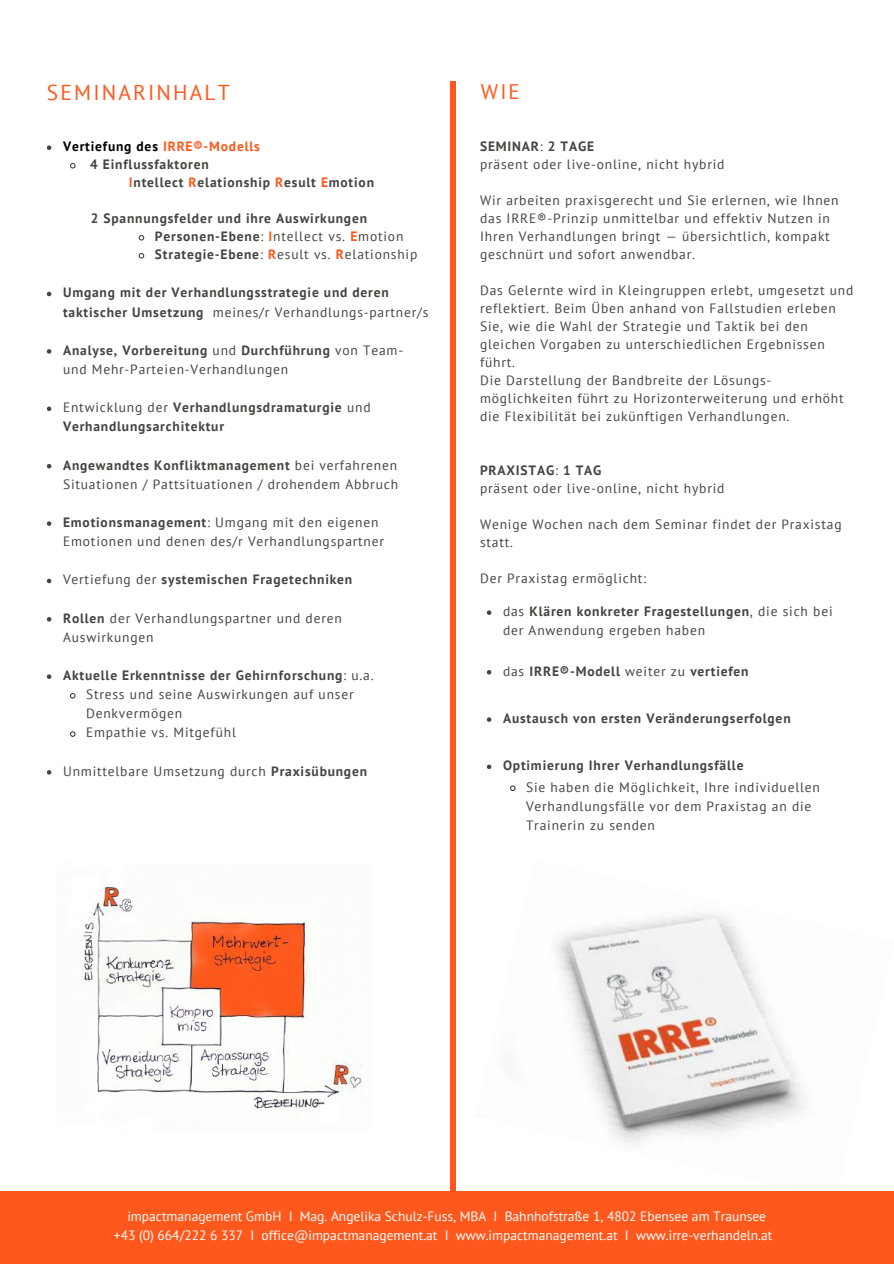
<style>
.page{position:relative;width:894px;height:1264px;background:#fff}
.page>*{position:absolute;margin:0;border:0;box-sizing:border-box;transform-origin:0 0}
.t1{font:21.45px "PT Sans";letter-spacing:.1em;color:#fe581c}
.t2{font:21px "PT Sans";color:#fe581c}
.t3{font:13.5px/18px "PT Sans";letter-spacing:.06em;color:#444440}
.t4{font:700 13.5px/18px "PT Sans";letter-spacing:.06em;color:#444440}
.t5{font:13.5px/18px "PT Sans";color:#fff;text-align:center}
.s1{color:#000}
.s2{color:#fe581c}
.s3{font-weight:400}
.s4{font-weight:700}
</style>
<div class="page">
<img style="left:555px;top:913px;width:250px;height:231px">
<div style="left:0;top:1191px;width:893px;height:72px;background:#fe581c"></div>
<div style="left:449px;top:81px;width:6px;height:1148px;background:#fe581c"></div>
<img style="left:79px;top:886px;width:283px;height:224px">
<svg style="left:47px;top:145px;width:4px;height:5px"></svg>
<svg style="left:70px;top:162px;width:6px;height:7px"></svg>
<svg style="left:138px;top:235px;width:7px;height:6px"></svg>
<svg style="left:138px;top:253px;width:7px;height:6px"></svg>
<svg style="left:47px;top:292px;width:4px;height:4px"></svg>
<svg style="left:47px;top:349px;width:4px;height:4px"></svg>
<svg style="left:47px;top:406px;width:4px;height:5px"></svg>
<svg style="left:47px;top:464px;width:4px;height:4px"></svg>
<svg style="left:47px;top:521px;width:4px;height:5px"></svg>
<svg style="left:47px;top:578px;width:4px;height:5px"></svg>
<svg style="left:47px;top:617px;width:4px;height:4px"></svg>
<svg style="left:47px;top:674px;width:4px;height:5px"></svg>
<svg style="left:70px;top:693px;width:6px;height:6px"></svg>
<svg style="left:70px;top:731px;width:6px;height:6px"></svg>
<svg style="left:47px;top:770px;width:4px;height:4px"></svg>
<svg style="left:486px;top:610px;width:5px;height:5px"></svg>
<svg style="left:486px;top:670px;width:5px;height:4px"></svg>
<svg style="left:486px;top:717px;width:5px;height:4px"></svg>
<svg style="left:486px;top:764px;width:5px;height:5px"></svg>
<svg style="left:509px;top:785px;width:7px;height:6px"></svg>
<h1 class="t1" style="left:47px;top:79px;width:184px">SEMINARINHALT</h1>
<p class="t4" style="left:90px;top:137px;width:171px;text-indent:-27px"><span class="s1">Vertiefung des</span> <span class="s2">IRRE®-Modells<br></span>4 Einflussfaktoren</p>
<p class="t4" style="left:129px;top:173px;width:246px"><span class="s2">I</span>ntellect <span class="s2">R</span>elationship <span class="s2">R</span>esult <span class="s2">E</span>motion</p>
<p class="t4" style="left:155px;top:209px;width:264px;text-indent:-64px">2 Spannungsfelder und ihre Auswirkungen<br>Personen-Ebene<span class="s3">:</span> <span class="s2">I</span><span class="s3">ntellect vs.</span> <span class="s2">E</span><span class="s3">motion<br></span>Strategie-Ebene<span class="s3">:</span> <span class="s2">R</span><span class="s3">esult vs.</span> <span class="s2">R</span><span class="s3">elationship</span></p>
<p class="t4" style="left:63px;top:283px;width:367px;line-height:19.2px">Umgang mit der Verhandlungsstrategie und deren taktischer Umsetzung <span class="s3">meines/r Verhandlungs-partner/s</span></p>
<p class="t3" style="left:63px;top:340px;width:341px;line-height:19.2px"><span class="s4">Analyse, Vorbereitung</span> und <span class="s4">Durchführung</span> von Team&shy;und Mehr-Parteien-Verhandlungen</p>
<p class="t4" style="left:63px;top:397px;width:309px;line-height:19.2px"><span class="s3">Entwicklung der</span> Verhandlungsdramaturgie <span class="s3">und<br></span>Verhandlungsarchitektur</p>
<p class="t3" style="left:63px;top:455px;width:336px;line-height:19.2px"><span class="s4">Angewandtes Konfliktmanagement</span> bei verfahrenen<br>Situationen / Pattsituationen / drohendem Abbruch</p>
<p class="t3" style="left:63px;top:512px;width:322px;line-height:19.2px"><span class="s4">Emotionsmanagement</span>: Umgang mit den eigenen<br>Emotionen und denen des/r Verhandlungspartner</p>
<p class="t4" style="left:63px;top:570px;width:290px"><span class="s3">Vertiefung der</span> systemischen Fragetechniken</p>
<p class="t3" style="left:63px;top:608px;width:280px;line-height:19.2px"><span class="s4">Rollen</span> der Verhandlungspartner und deren<br>Auswirkungen</p>
<p class="t3" style="left:86px;top:665px;width:289px;line-height:19.2px;text-indent:-23px"><span class="s4">Aktuelle Erkenntnisse der Gehirnforschung</span>: u.a.<br>Stress und seine Auswirkungen auf unser<br>Denkvermögen<br>Empathie vs. Mitgefühl</p>
<p class="t3" style="left:63px;top:761px;width:305px">Unmittelbare Umsetzung durch <span class="s4">Praxisübungen</span></p>
<h2 class="t2" style="left:480px;top:78px;width:40px">WIE</h2>
<p class="t3" style="left:480px;top:137px;width:246px"><span class="s4">SEMINAR</span>: <span class="s4">2 TAGE<br></span>präsent oder live-online, nicht hybrid</p>
<p class="t3" style="left:480px;top:191px;width:360px">Wir arbeiten praxisgerecht und Sie erlernen, wie Ihnen das IRRE®-Prinzip unmittelbar und effektiv Nutzen in Ihren Verhandlungen bringt — übersichtlich, kompakt geschnürt und sofort anwendbar.</p>
<p class="t3" style="left:480px;top:281px;width:375px">Das Gelernte wird in Kleingruppen erlebt, umgesetzt und reflektiert. Beim Üben anhand von Fallstudien erleben Sie, wie die Wahl der Strategie und Taktik bei den gleichen Vorgaben zu unterschiedlichen Ergebnissen führt.<br>Die Darstellung der Bandbreite der Lösungs&shy;möglichkeiten führt zu Horizonterweiterung und erhöht die Flexibilität bei zukünftigen Verhandlungen.</p>
<p class="t3" style="left:480px;top:461px;width:246px"><span class="s4">PRAXISTAG</span>: <span class="s4">1 TAG<br></span>präsent oder live-online, nicht hybrid</p>
<p class="t3" style="left:480px;top:515px;width:363px">Wenige Wochen nach dem Seminar findet der Praxistag statt.</p>
<p class="t3" style="left:480px;top:569px;width:167px">Der Praxistag ermöglicht:</p>
<p class="t3" style="left:503px;top:601px;width:331px;line-height:19px">das <span class="s4">Klären konkreter Fragestellungen</span>, die sich bei der Anwendung ergeben haben</p>
<p class="t4" style="left:503px;top:661px;width:247px"><span class="s3">das</span> IRRE®-Modell <span class="s3">weiter zu</span> vertiefen</p>
<p class="t4" style="left:503px;top:709px;width:289px">Austausch von ersten Veränderungserfolgen</p>
<p class="t4" style="left:503px;top:756px;width:242px">Optimierung Ihrer Verhandlungsfälle</p>
<p class="t3" style="left:526px;top:777px;width:295px;line-height:19px">Sie haben die Möglichkeit, Ihre individuellen<br>Verhandlungsfälle vor dem Praxistag an die<br>Trainerin zu senden</p>
<p class="t5" style="left:114px;top:1207px;width:659px">impactmanagement GmbH I Mag. Angelika Schulz-Fuss, MBA I Bahnhofstraße 1, 4802 Ebensee am Traunsee +43 (0) 664/222 6 337 I office@impactmanagement.at I www.impactmanagement.at I www.irre-verhandeln.at</p>
</div>
